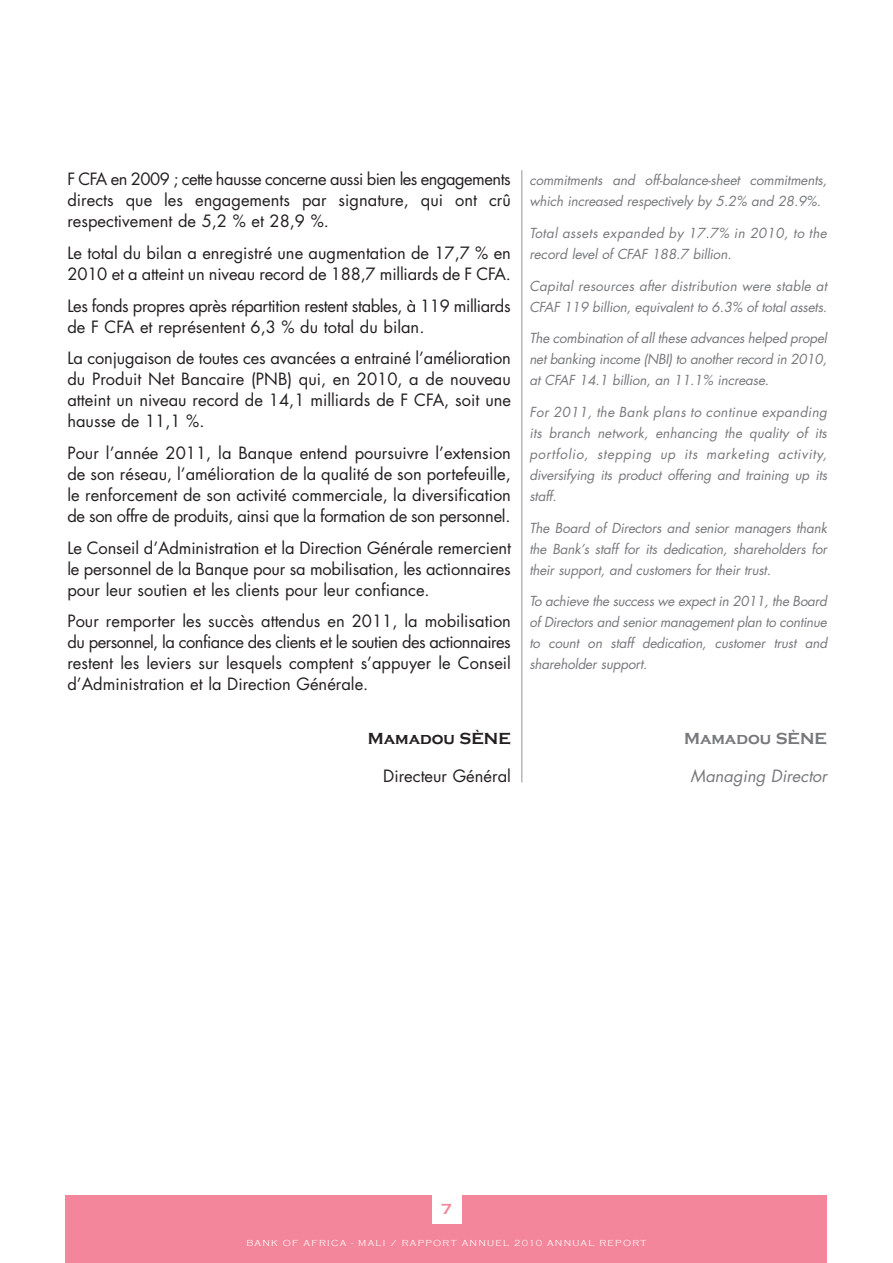
<style>
.page{position:relative;width:893px;height:1263px;background:#fff}
.page>*{position:absolute;margin:0;border:0;box-sizing:border-box;transform-origin:0 0}
.t1{font:16.5px/21px "Futura";color:#231f20;text-align:justify}
.t2{font:16.5px/21px "Futura";letter-spacing:-.025em;color:#231f20}
.t3{font:italic 16.5px "Futura";color:#76787b}
.t4{font:700 16.5px "Copperplate Gothic";color:#231f20}
.t5{font:700 16.5px "Copperplate Gothic";color:#76787b}
.t6{font:700 15px "Copperplate Gothic";color:#f3869a}
.t7{font:italic 13.5px/21px "Futura";letter-spacing:-.01em;color:#76787b;text-align:justify}
.t8{font:italic 13.5px/21px "Futura";letter-spacing:.01em;color:#76787b}
.t9{font:italic 13.5px/21px "Futura";letter-spacing:.025em;color:#76787b}
.t10{font:300 9px "Copperplate Gothic";letter-spacing:.145em;color:#fff}
</style>
<div class="page">
<div style="left:66px;top:1195px;width:761px;height:68px;background:#f3869a"></div>
<div style="left:432px;top:1194px;width:29px;height:30px;background:#fff"></div>
<hr style="left:521px;top:170px;width:1px;height:612px;background:#b7b8bb">
<p class="t1" style="left:67px;top:170px;width:445px">F CFA en 2009 ; cette hausse concerne aussi bien les engagements directs que les engagements par signature, qui ont crû respectivement de 5,2 % et 28,9 %.</p>
<p class="t1" style="left:67px;top:244px;width:445px">Le total du bilan a enregistré une augmentation de 17,7 % en<br>2010 et a atteint un niveau record de 188,7 milliards de F CFA.</p>
<p class="t2" style="left:67px;top:296px;width:445px">Les fonds propres après répartition restent stables, à 119 milliards de F CFA et représentent 6,3 % du total du bilan.</p>
<p class="t1" style="left:67px;top:349px;width:445px">La conjugaison de toutes ces avancées a entrainé l’amélioration du Produit Net Bancaire (PNB) qui, en 2010, a de nouveau atteint un niveau record de 14,1 milliards de F CFA, soit une hausse de 11,1 %.</p>
<p class="t1" style="left:67px;top:444px;width:445px">Pour l’année 2011, la Banque entend poursuivre l’extension de son réseau, l’amélioration de la qualité de son portefeuille, le renforcement de son activité commerciale, la diversification de son offre de produits, ainsi que la formation de son personnel.</p>
<p class="t1" style="left:67px;top:538px;width:445px">Le Conseil d’Administration et la Direction Générale remercient le personnel de la Banque pour sa mobilisation, les actionnaires pour leur soutien et les clients pour leur confiance.</p>
<p class="t1" style="left:67px;top:612px;width:445px">Pour remporter les succès attendus en 2011, la mobilisation du personnel, la confiance des clients et le soutien des actionnaires restent les leviers sur lesquels comptent s’appuyer le Conseil d’Administration et la Direction Générale.</p>
<p class="t4" style="left:368px;top:730px;width:145px">Mamadou-SÈNE</p>
<p class="t1" style="left:383px;top:767px;width:129px">Directeur Général</p>
<p class="t7" style="left:529px;top:171px;width:299px">commitments and off-balance-sheet commitments, which increased respectively by 5.2% and 28.9%.</p>
<p class="t9" style="left:529px;top:224px;width:299px">Total assets expanded by 17.7% in 2010, to the record level of CFAF 188.7 billion.</p>
<p class="t8" style="left:529px;top:276px;width:299px">Capital resources after distribution were stable at<br>CFAF 119 billion, equivalent to 6.3% of total assets.</p>
<p class="t7" style="left:529px;top:329px;width:299px">The combination of all these advances helped propel net banking income (NBI) to another record in 2010, at CFAF 14.1 billion, an 11.1% increase.</p>
<p class="t7" style="left:529px;top:403px;width:299px">For 2011, the Bank plans to continue expanding its branch network, enhancing the quality of its portfolio, stepping up its marketing activity, diversifying its product offering and training up its staff.</p>
<p class="t7" style="left:529px;top:518px;width:299px">The Board of Directors and senior managers thank the Bank’s staff for its dedication, shareholders for their support, and customers for their trust.</p>
<p class="t7" style="left:529px;top:592px;width:299px">To achieve the success we expect in 2011, the Board of Directors and senior management plan to continue to count on staff dedication, customer trust and shareholder support.</p>
<p class="t5" style="left:684px;top:729px;width:144px">Mamadou-SÈNE</p>
<p class="t3" style="left:691px;top:768px;width:138px">Managing Director</p>
<p class="t6" style="left:441px;top:1200px;width:12px">7</p>
<p class="t10" style="left:246px;top:1238px;width:402px">BANK OF AFRICA - MALI / RAPPORT ANNUEL 2010 ANNUAL REPORT</p>
</div>
